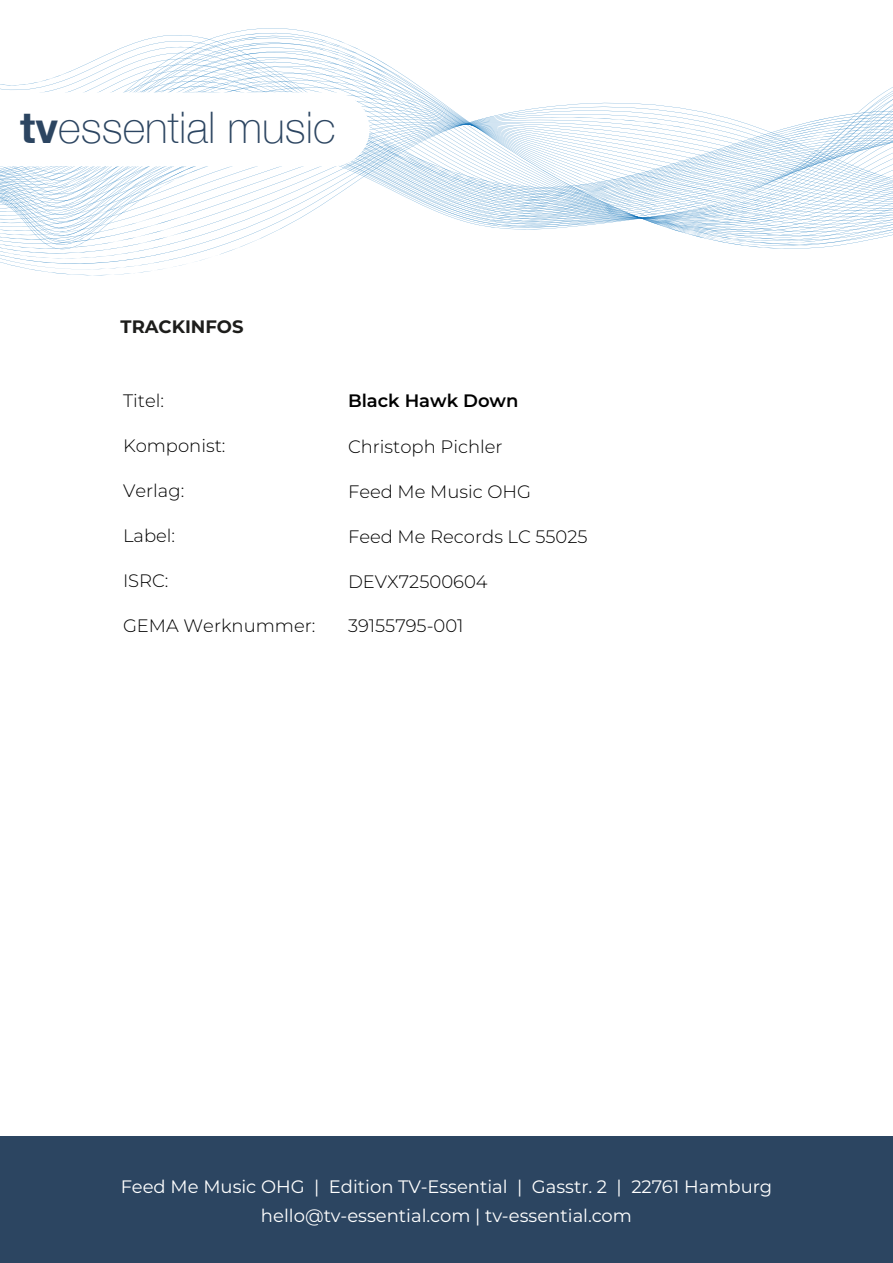
<style>
.page{position:relative;width:893px;height:1263px;background:#fff}
.page>*{position:absolute;margin:0;border:0;box-sizing:border-box;transform-origin:0 0}
.t1{font:100 43.5px "Helvetica Neue";color:#2c4561}
.t2{font:300 18px "Montserrat";color:#000}
.t3{font:18px/29.1px "Montserrat";color:#fff;text-align:center}
.t4{font:600 18px "Montserrat";color:#000}
.t5{font:700 18px "Montserrat";color:#1d1d1b}
.s1{font-weight:700}
</style>
<div class="page">
<div style="left:0;top:1136px;width:893px;height:127px;background:#2c4561"></div>
<svg style="left:103px;top:48px;width:269px;height:8px"></svg>
<svg style="left:86px;top:56px;width:300px;height:8px"></svg>
<svg style="left:68px;top:64px;width:330px;height:8px"></svg>
<svg style="left:46px;top:72px;width:365px;height:8px"></svg>
<svg style="left:0;top:80px;width:421px;height:7px"></svg>
<svg style="left:0;top:87px;width:893px;height:6px"></svg>
<svg style="left:0;top:98px;width:893px;height:178px"></svg>
<svg style="left:0;top:92px;width:370px;height:74px"></svg>
<h1 class="t1" style="left:20px;top:95px;width:317px"><span class="s1">tv</span>essential music</h1>
<p class="t5" style="left:121px;top:314px;width:124px">TRACKINFOS</p>
<p class="t2" style="left:123px;top:390px;width:43px">Titel:</p>
<p class="t2" style="left:123px;top:435px;width:104px">Komponist:</p>
<p class="t2" style="left:123px;top:480px;width:63px">Verlag:</p>
<p class="t2" style="left:123px;top:525px;width:54px">Label:</p>
<p class="t2" style="left:123px;top:570px;width:47px">ISRC:</p>
<p class="t2" style="left:123px;top:615px;width:194px">GEMA Werknummer:</p>
<p class="t4" style="left:348px;top:389px;width:172px">Black Hawk Down</p>
<p class="t2" style="left:348px;top:436px;width:156px">Christoph Pichler</p>
<p class="t2" style="left:348px;top:481px;width:185px">Feed Me Music OHG</p>
<p class="t2" style="left:348px;top:526px;width:241px">Feed Me Records LC 55025</p>
<p class="t2" style="left:348px;top:571px;width:141px">DEVX72500604</p>
<p class="t2" style="left:348px;top:614px;width:117px">39155795-001</p>
<p class="t3" style="left:121px;top:1171px;width:653px">Feed Me Music OHG | Edition TV-Essential | Gasstr. 2 | 22761 Hamburg hello@tv-essential.com | tv-essential.com</p>
</div>
